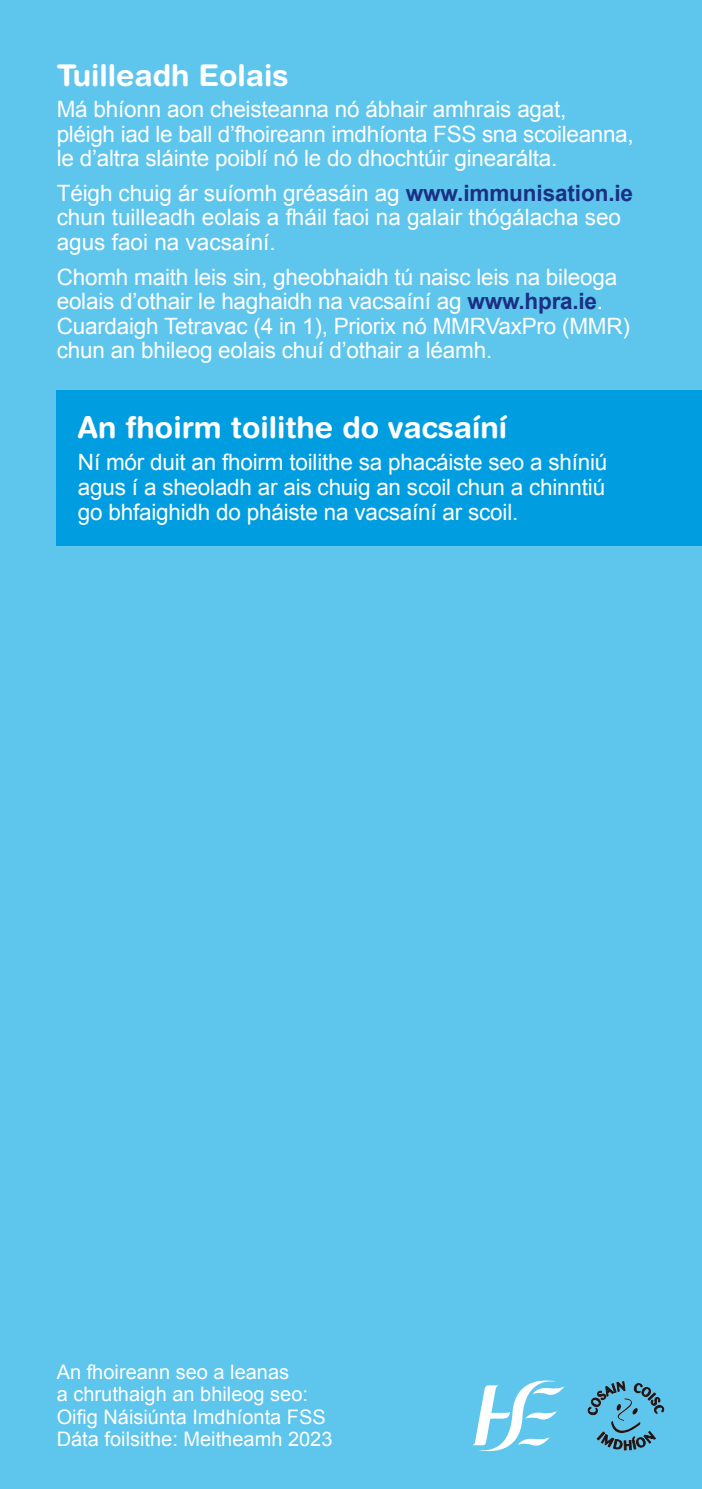
<style>
.page{position:relative;width:702px;height:1489px;background:#fff}
.page>*{position:absolute;margin:0;border:0;box-sizing:border-box;transform-origin:0 0}
.Back_Head{font:700 30px "Helvetica Rounded LT Std";color:#fff}
.Back{font:22.5px/24.5px "Arial";letter-spacing:-.01em;color:#fff}
.t1{font:20px/22.5px "Arial";color:#fff}
.s1{font-weight:700;color:#1b2f83}
</style>
<div class="page">
<div style="left:0;top:0;width:702px;height:1488px;background:#5ec5ed"></div>
<div style="left:57px;top:390px;width:645px;height:156px;background:#009ee0"></div>
<svg style="left:587px;top:1381px;width:77px;height:69px"></svg>
<svg style="left:472px;top:1380px;width:92px;height:72px"></svg>
<p class="Back_Head" style="left:57px;top:57px;width:233px">Tuilleadh Eolais</p>
<p class="Back" style="left:57px;top:97px;width:578px">Má bhíonn aon cheisteanna nó ábhair amhrais agat,<br>pléigh iad le ball d’fhoireann imdhíonta FSS sna scoileanna, le d’altra sláinte poiblí nó le do dhochtúir ginearálta.</p>
<p class="Back" style="left:57px;top:181px;width:578px">Téigh chuig ár suíomh gréasáin ag <span class="s1">www.immunisation.ie </span>chun tuilleadh eolais a fháil faoi na galair thógálacha seo agus faoi na vacsaíní.</p>
<p class="Back" style="left:57px;top:265px;width:574px">Chomh maith leis sin, gheobhaidh tú naisc leis na bileoga eolais d’othair le haghaidh na vacsaíní ag <span class="s1">www.hpra.ie</span>.<br>Cuardaigh Tetravac (4 in 1), Priorix nó MMRVaxPro (MMR) chun an bhileog eolais chuí d’othair a léamh.</p>
<p class="Back_Head" style="left:78px;top:409px;width:431px">An fhoirm toilithe do vacsaíní</p>
<p class="Back" style="left:78px;top:450px;width:531px;text-align:justify">Ní mór duit an fhoirm toilithe sa phacáiste seo a shíniú agus í a sheoladh ar ais chuig an scoil chun a chinntiú go bhfaighidh do pháiste na vacsaíní ar scoil.</p>
<p class="t1" style="left:57px;top:1360px;width:270px">An fhoireann seo a leanas<br>a chruthaigh an bhileog seo:<br>Oifig Náisiúnta Imdhíonta FSS</p>
<p class="t1" style="left:57px;top:1428px;width:277px">Dáta foilsithe: Meitheamh 2023</p>
</div>
